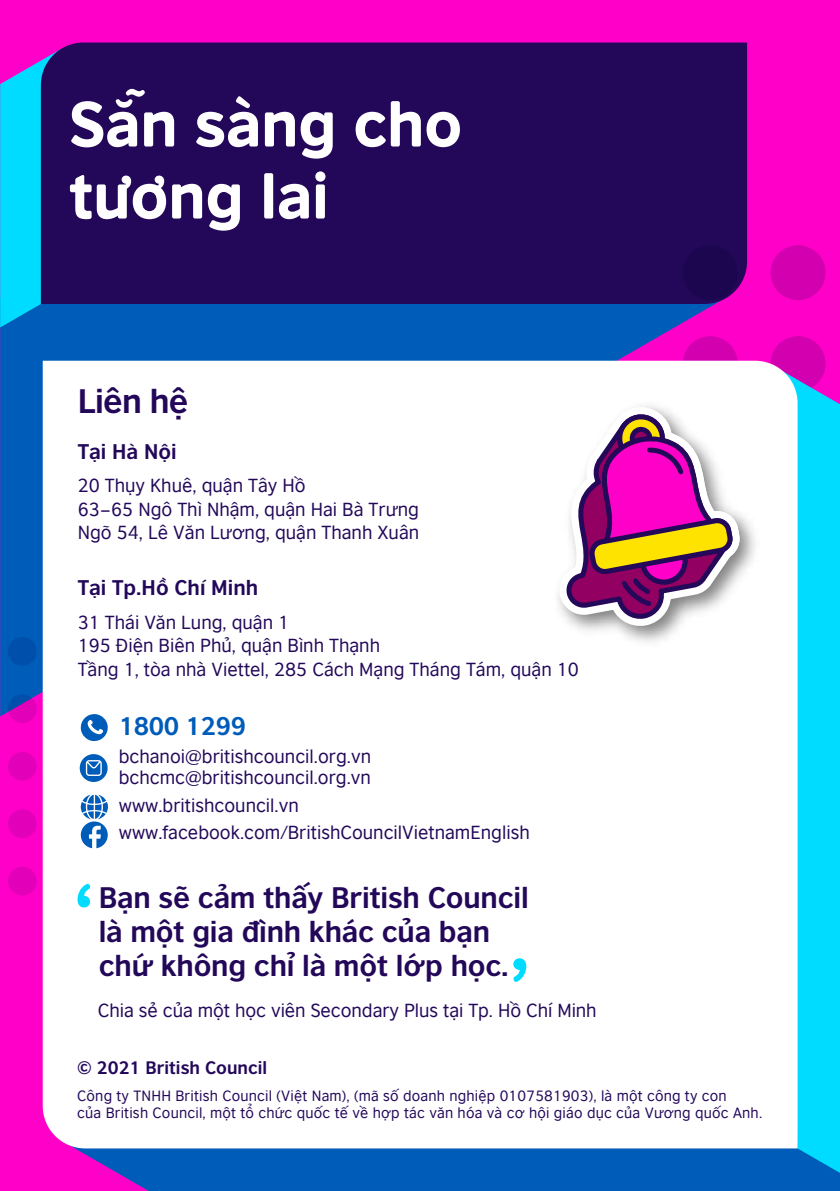
<style>
.page{position:relative;width:840px;height:1191px;background:#fff}
.page>*{position:absolute;margin:0;border:0;box-sizing:border-box;transform-origin:0 0}
.t1{font:74px "British Council Sans Headline";color:#00dcff}
.t2{font:60px/72px "British Council Sans Headline";letter-spacing:-.01em;color:#fff}
.t3{font:700 32px "British Council Sans";letter-spacing:-.02em;color:#23085a}
.t4{font:700 28px/33.6px "British Council Sans";letter-spacing:-.005em;color:#23085a}
.t5{font:700 24px "British Council Sans";letter-spacing:-.015em;color:#005cb9}
.t6{font:700 20px "British Council Sans VN";color:#23085a}
.t7{font:18px/23.6px "British Council Sans";color:#23085a}
.t8{font:700 17px "British Council Sans";color:#23085a}
.t9{font:14.2px/17px "British Council Sans";letter-spacing:.015em;color:#23085a}
</style>
<div class="page">
<div style="left:0;top:0;width:839px;height:1191px;background:#ff00c8"></div>
<svg style="left:0;top:304px;width:728px;height:412px;fill:#005cb9"></svg>
<svg style="left:0;top:60px;width:61px;height:267px"></svg>
<div style="left:8px;top:866px;width:29px;height:29px;background:#e300b9;border-radius:50%"></div>
<div style="left:8px;top:809px;width:29px;height:29px;background:#e300b9;border-radius:50%"></div>
<div style="left:8px;top:752px;width:29px;height:28px;background:#e300b9;border-radius:50%"></div>
<svg style="left:8px;top:694px;width:29px;height:29px"></svg>
<div style="left:8px;top:637px;width:29px;height:29px;background:#004fab;border-radius:50%"></div>
<div style="left:41px;top:43px;width:705px;height:261px;background:#23085a"></div>
<div style="left:770px;top:336px;width:55px;height:55px;background:#d300b0;border-radius:50%"></div>
<svg style="left:682px;top:336px;width:55px;height:55px"></svg>
<div style="left:770px;top:245px;width:55px;height:55px;background:#d300b0;border-radius:50%"></div>
<div style="left:682px;top:245px;width:55px;height:55px;background:#1c064f;border-radius:50%"></div>
<svg style="left:74px;top:1148px;width:765px;height:43px"></svg>
<svg style="left:774px;top:367px;width:65px;height:805px;fill:#00dcff"></svg>
<div style="left:43px;top:361px;width:754px;height:787px;background:#fff"></div>
<div style="left:501px;top:378px;width:291px;height:291px;background:#fff"></div>
<svg style="left:549px;top:400px;width:204px;height:240px"></svg>
<svg style="left:566px;top:395px;width:186px;height:233px"></svg>
<svg style="left:80px;top:794px;width:28px;height:54px"></svg>
<svg style="left:80px;top:713px;width:29px;height:29px"></svg>
<svg style="left:80px;top:754px;width:27px;height:28px"></svg>
<svg style="left:116px;top:89px;width:29px;height:19px"></svg>
<svg style="left:121px;top:176px;width:10px;height:14px"></svg>
<svg style="left:154px;top:176px;width:10px;height:14px"></svg>
<h2 class="t2" style="left:69px;top:85px;width:394px">San sàng cho tuong lai</h2>
<h3 class="t3" style="left:78px;top:373px;width:112px">Liên hệ</h3>
<p class="t6" style="left:78px;top:436px;width:100px">Tại Hà Nội</p>
<p class="t7" style="left:78px;top:472px;width:343px">20 Thụy Khuê, quận Tây Hồ<br>63-65 Ngô Thì Nhậm, quận Hai Bà Trưng<br>Ngõ 54, Lê Văn Lương, quận Thanh Xuân</p>
<p class="t6" style="left:78px;top:572px;width:182px">Tại Tp.Hồ Chí Minh</p>
<p class="t7" style="left:78px;top:608px;width:502px">31 Thái Văn Lung, quận 1<br>195 Điện Biên Phủ, quận Bình Thạnh<br>Tầng 1, tòa nhà Viettel, 285 Cách Mạng Tháng Tám, quận 10</p>
<h3 class="t5" style="left:119px;top:705px;width:129px">1800 1299</h3>
<p class="t7" style="left:119px;top:743px;width:254px;line-height:21.6px">bchanoi@britishcouncil.org.vn bchcmc@britishcouncil.org.vn</p>
<p class="t7" style="left:119px;top:790px;width:412px;line-height:27.6px">www.britishcouncil.vn www.facebook.com/BritishCouncilVietnamEnglish</p>
<h1 class="t1" style="left:74px;top:854px;width:21px">‘</h1>
<h3 class="t4" style="left:99px;top:878px;width:431px">Bạn sẽ cảm thấy British Council là một gia đình khác của bạn chứ không chỉ là một lớp học.</h3>
<h1 class="t1" style="left:509px;top:930px;width:21px">’</h1>
<p class="t7" style="left:98px;top:997px;width:500px">Chia sẻ của một học viên Secondary Plus tại Tp. Hồ Chí Minh</p>
<p class="t8" style="left:77px;top:1053px;width:191px">© 2021 British Council</p>
<p class="t9" style="left:77px;top:1086px;width:686px">Công ty TNHH British Council (Việt Nam), (mã số doanh nghiệp 0107581903), là một công ty con<br>của British Council, một tổ chức quốc tế về hợp tác văn hóa và cơ hội giáo dục của Vương quốc Anh.</p>
</div>
